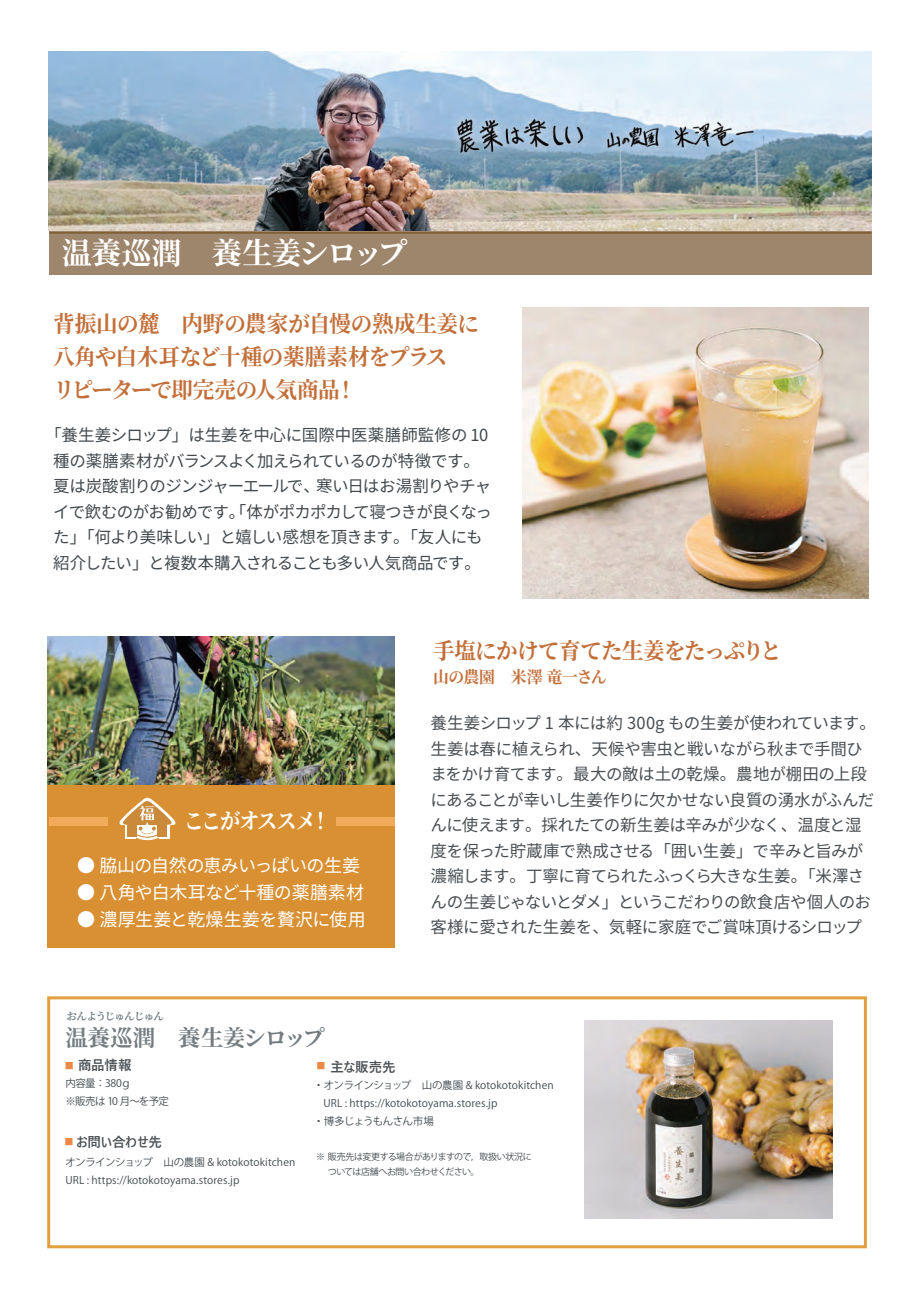
<style>
.page{position:relative;width:919px;height:1289px;background:#fff}
.page>*{position:absolute;margin:0;border:0;box-sizing:border-box;transform-origin:0 0}
.t1{font:700 30px "Source Han Serif";letter-spacing:-.035em;color:#fff}
.t2{font:700 22.5px/33px "Source Han Serif";letter-spacing:-.03em;color:#c36f39;scale:.96 1}
.t3{font:700 22.5px "Source Han Serif";letter-spacing:-.035em;color:#747c80}
.t4{font:700 22.5px "Source Han Serif";letter-spacing:-.065em;color:#fff;scale:.9 1}
.t5{font:18px "Noto Sans CJ Kjp";letter-spacing:-.025em;color:#fff}
.t6{font:18px "Noto Sans CJ Kjp";letter-spacing:-.005em;color:#fff}
.t7{font:16.5px/25.5px "Noto Sans CJ Kjp";letter-spacing:-.03em;color:#4a4f53}
.t8{font:16.5px/25.5px "Noto Sans CJ Kjp";letter-spacing:-.045em;color:#43494d;text-align:center}
.t9{font:700 16.5px "Source Han Serif";letter-spacing:-.035em;color:#c36f39;scale:.96 1}
.t10{font:600 13.5px "Yu Gothic UI";letter-spacing:-.015em;color:#4a4f53}
.t11{font:10.5px/18px "Koz Go Pr 6 N";color:#424a4e}
.t12{font:10.5px/18px "Koz Go Pr 6 N";letter-spacing:-.055em;color:#424a4e}
.t13{font:10.5px "Koz Go Pr 6 N";letter-spacing:-.06em;color:#424a4e}
.t14{font:700 10.5px "Source Han Serif";letter-spacing:-.07em;color:#747c80}
.t15{font:9px/15px "Koz Go Pr 6 N";letter-spacing:-.055em;color:#424a4e}
.s1{font-family:"Koz Go Pr 6 N";font-weight:400;font-size:9px;color:#ec8947}
</style>
<div class="page">
<div style="left:47px;top:996px;width:819px;height:252px;border:3px solid #e19f3f"></div>
<img style="left:584px;top:1020px;width:248px;height:198px">
<img style="left:48px;top:637px;width:347px;height:148px">
<div style="left:48px;top:785px;width:347px;height:162px;background:#d99033"></div>
<div style="left:49px;top:817px;width:59px;height:8px;background:#f2ab59"></div>
<div style="left:335px;top:817px;width:59px;height:8px;background:#f2ab59"></div>
<svg style="left:119px;top:797px;width:57px;height:43px"></svg>
<div style="left:49px;top:229px;width:822px;height:46px;background:#9e866c"></div>
<hr style="left:49px;top:229px;width:822px;height:2px;background:#7e5a2f">
<hr style="left:49px;top:232px;width:822px;height:2px;background:#7e5a2f">
<img style="left:49px;top:52px;width:822px;height:178px">
<img style="left:522px;top:308px;width:346px;height:291px">
<h1 class="t1" style="left:62px;top:236px;width:347px">温養巡潤　養生姜シロップ</h1>
<h2 class="t2" style="left:53px;top:307px;width:445px">背振山の麓　内野の農家が自慢の熟成生姜に八角や白木耳など十種の薬膳素材をプラス<br>リピーターで即完売の人気商品！</h2>
<p class="t8" style="left:45px;top:423px;width:448px">「養生姜シロップ」は生姜を中心に国際中医薬膳師監修の 10種の薬膳素材がバランスよく加えられているのが特徴です。夏は炭酸割りのジンジャーエールで、寒い日はお湯割りやチャイで飲むのがお勧めです。「体がポカポカして寝つきが良くなった」「何より美味しい」と嬉しい感想を頂きます。「友人にも紹介したい」と複数本購入されることも多い人気商品です。</p>
<h2 class="t2" style="left:433px;top:634px;width:364px">手塩にかけて育てた生姜をたっぷりと</h2>
<h2 class="t4" style="left:184px;top:808px;width:165px">ここがオススメ！</h2>
<p class="t5" style="left:77px;top:854px;width:284px">● 脇山の自然の恵みいっぱいの生姜</p>
<p class="t5" style="left:77px;top:881px;width:288px">● 八角や白木耳など十種の薬膳素材</p>
<p class="t6" style="left:77px;top:908px;width:290px">● 濃厚生姜と乾燥生姜を贅沢に使用</p>
<p class="t14" style="left:66px;top:1010px;width:99px">おんようじゅんじゅん</p>
<h2 class="t3" style="left:65px;top:1024px;width:261px">温養巡潤　養生姜シロップ</h2>
<p class="t9" style="left:433px;top:667px;width:182px">山の農園　米澤 竜一さん</p>
<p class="t7" style="left:430px;top:710px;width:447px">養生姜シロップ 1 本には約 300g もの生姜が使われています。生姜は春に植えられ、天候や害虫と戦いながら秋まで手間ひまをかけ育てます。最大の敵は土の乾燥。農地が棚田の上段にあることが幸いし生姜作りに欠かせない良質の湧水がふんだんに使えます。採れたての新生姜は辛みが少なく、温度と湿度を保った貯蔵庫で熟成させる「囲い生姜」で辛みと旨みが濃縮します。丁寧に育てられたふっくら大きな生姜。「米澤さんの生姜じゃないとダメ」というこだわりの飲食店や個人のお客様に愛された生姜を、気軽に家庭でご賞味頂けるシロップ</p>
<p class="t10" style="left:65px;top:1057px;width:68px"><span class="s1">■</span> 商品情報</p>
<p class="t12" style="left:65px;top:1074px;width:105px">内容量：380ｇ<br>※販売は 10 月～を予定</p>
<p class="t10" style="left:64px;top:1134px;width:99px"><span class="s1">■</span> お問い合わせ先</p>
<p class="t11" style="left:65px;top:1153px;width:231px">オンラインショップ　山の農園 &amp; kotokotokitchen<br>URL : https://kotokotoyama.stores.jp</p>
<p class="t10" style="left:316px;top:1059px;width:81px"><sup>■</sup> 主な販売先</p>
<p class="t11" style="left:313px;top:1076px;width:242px">・ オンラインショップ　山の農園 &amp; kotokotokitchen</p>
<p class="t11" style="left:323px;top:1094px;width:175px">URL : https://kotokotoyama.stores.jp</p>
<p class="t13" style="left:313px;top:1115px;width:122px">・ 博多じょうもんさん市場</p>
<p class="t15" style="left:328px;top:1149px;width:205px;text-indent:-12px">※ 販売先は変更する場合がありますので，取扱い状況については店舗へお問い合わせください。</p>
</div>
